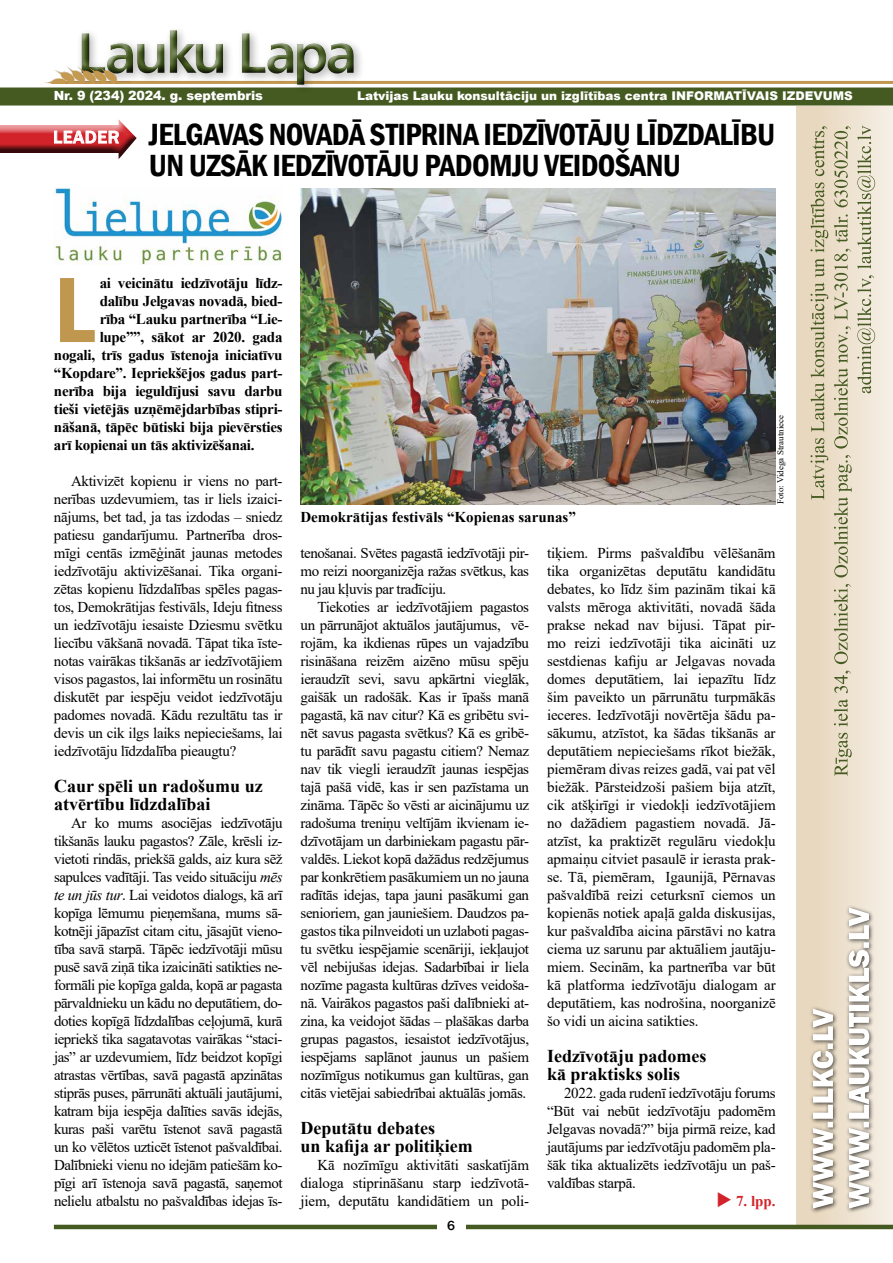
<style>
.page{position:relative;width:893px;height:1263px;background:#fff}
.page>*{position:absolute;margin:0;border:0;box-sizing:border-box;transform-origin:0 0}
.t1{font:600 condensed 96px "Franklin Gothic";color:#c0974f}
.t2{font:600 condensed 31.5px/31.5px "Franklin Gothic";letter-spacing:-.02em;color:#000;text-align:center}
.t3{font:700 18px/18px "Times New Roman";color:#000}
.t4{font:15px/18px "Times New Roman";letter-spacing:-.02em;color:#000;text-align:justify}
.t5{font:700 15px "Times New Roman";letter-spacing:-.02em;color:#000}
.t6{font:700 15px "Times New Roman";color:#000}
.t7{font:700 15px "Times New Roman";color:#d2232a}
.t8{font:500 13.5px "Franklin Gothic";color:#000}
.t9{font:900 12.75px "Arial";letter-spacing:-.01em;color:#fff}
.t10{font:900 12px "Arial";color:#fff}
.t11{font:9px "Times New Roman";color:#000}
.s1{font-weight:500;font-stretch:normal;font-size:18px;color:#fff}
.s2{font-style:italic}
</style>
<div class="page">
<div style="left:797px;top:106px;width:96px;height:1120px;background:linear-gradient(to right,#e5d4b8,#f5eee4)"></div>
<svg style="left:834px;top:126px;width:41px;height:650px;background:#dcd4bf"></svg>
<svg style="left:810px;top:126px;width:18px;height:374px;background:#cac1a3"></svg>
<hr style="left:54px;top:1225px;width:839px;height:4px;background:#455a21">
<div style="left:437px;top:1221px;width:28px;height:17px;background:#fff"></div>
<div style="left:0;top:88px;width:893px;height:18px;background:#455a21"></div>
<hr style="left:54px;top:81px;width:839px;height:3px;background:#c0974f">
<div style="left:845px;top:904px;width:29px;height:310px;background:#000;opacity:.75"></div>
<svg style="left:849px;top:907px;width:20px;height:301px"></svg>
<div style="left:809px;top:1005px;width:29px;height:209px;background:#000;opacity:.75"></div>
<svg style="left:813px;top:1009px;width:20px;height:199px"></svg>
<div style="left:76px;top:25px;width:289px;height:71px;background:#000;opacity:.3"></div>
<div style="left:80px;top:29px;width:276px;height:58px;background:#000;opacity:.75"></div>
<img style="left:44px;top:66px;width:87px;height:18px">
<div style="left:0;top:119px;width:139px;height:31px;background:#fff;opacity:.75"></div>
<div style="left:0;top:132px;width:139px;height:30px;background:#000;opacity:.75"></div>
<svg style="left:54px;top:119px;width:83px;height:40px"></svg>
<img style="left:54px;top:187px;width:229px;height:77px">
<img style="left:301px;top:188px;width:475px;height:316px">
<p class="t9" style="left:54px;top:86px;width:211px">Nr. 9 (234) 2024. g. septembris</p>
<p class="t10" style="left:357px;top:87px;width:497px">Latvijas Lauku konsultāciju un izglītības centra INFORMATĪVAIS IZDEVUMS</p>
<h2 class="t2" style="left:53px;top:118px;width:724px"><span class="s1">LEADER</span> JELGAVAS NOVADĀ STIPRINA IEDZĪVOTĀJU LĪDZDALĪBU<br>UN UZSĀK IEDZĪVOTĀJU PADOMJU VEIDOŠANU</h2>
<h1 class="t1" style="left:54px;top:246px;width:42px">L</h1>
<p class="t5" style="left:100px;top:272px;width:184px">ai veicinātu iedzīvotāju līdz-</p>
<p class="t5" style="left:100px;top:290px;width:184px">dalību Jelgavas novadā, bied-</p>
<p class="t5" style="left:100px;top:308px;width:184px">rība “Lauku partnerība “Lie-</p>
<p class="t5" style="left:100px;top:326px;width:184px">lupe””, sākot ar 2020. gada</p>
<p class="t5" style="left:54px;top:344px;width:230px">nogali, trīs gadus īstenoja iniciatīvu</p>
<p class="t5" style="left:54px;top:362px;width:230px">“Kopdare”. Iepriekšējos gadus part-</p>
<p class="t5" style="left:54px;top:380px;width:230px">nerība bija ieguldījusi savu darbu</p>
<p class="t5" style="left:54px;top:398px;width:230px">tieši vietējās uzņēmējdarbības stipri-</p>
<p class="t5" style="left:54px;top:416px;width:230px">nāšanā, tāpēc būtiski bija pievērsties</p>
<p class="t5" style="left:54px;top:434px;width:202px">arī kopienai un tās aktivizēšanai.</p>
<p class="t4" style="left:54px;top:472px;width:230px;text-indent:17px">Aktivizēt kopienu ir viens no part&shy;nerības uzdevumiem, tas ir liels izaici&shy;nājums, bet tad, ja tas izdodas – sniedz patiesu gandarījumu. Partnerība dros&shy;mīgi centās izmēģināt jaunas metodes iedzīvotāju aktivizēšanai. Tika organi&shy;zētas kopienu līdzdalības spēles pagas&shy;tos, Demokrātijas festivāls, Ideju fitness un iedzīvotāju iesaiste Dziesmu svētku liecību vākšanā novadā. Tāpat tika īste&shy;notas vairākas tikšanās ar iedzīvotājiem visos pagastos, lai informētu un rosinātu diskutēt par iespēju veidot iedzīvotāju padomes novadā. Kādu rezultātu tas ir devis un cik ilgs laiks nepieciešams, lai iedzīvotāju līdzdalība pieaugtu?</p>
<p class="t3" style="left:54px;top:776px;width:210px">Caur spēli un radošumu uz atvērtību līdzdalībai</p>
<p class="t4" style="left:54px;top:814px;width:230px;text-indent:17px">Ar ko mums asociējas iedzīvotāju tikšanās lauku pagastos? Zāle, krēsli iz&shy;vietoti rindās, priekšā galds, aiz kura sēž sapulces vadītāji. Tas veido situāciju <span class="s2">mēs te un jūs tur</span>. Lai veidotos dialogs, kā arī kopīga lēmumu pieņemšana, mums sā&shy;kotnēji jāpazīst citam citu, jāsajūt vieno&shy;tība savā starpā. Tāpēc iedzīvotāji mūsu pusē savā ziņā tika izaicināti satikties ne&shy;formāli pie kopīga galda, kopā ar pagasta pārvaldnieku un kādu no deputātiem, do&shy;doties kopīgā līdzdalības ceļojumā, kurā iepriekš tika sagatavotas vairākas “staci&shy;jas” ar uzdevumiem, līdz beidzot kopīgi atrastas vērtības, savā pagastā apzinātas stiprās puses, pārrunāti aktuāli jautājumi, katram bija iespēja dalīties savās idejās, kuras paši varētu īstenot savā pagastā un ko vēlētos uzticēt īstenot pašvaldībai.<br>Dalībnieki vienu no idejām patiešām ko&shy;pīgi arī īstenoja savā pagastā, saņemot nelielu atbalstu no pašvaldības idejas īs-</p>
<p class="t6" style="left:300px;top:506px;width:277px">Demokrātijas festivāls “Kopienas sarunas”</p>
<p class="t11" style="left:774px;top:504px;width:91px;rotate:-90deg">Foto: Videga Strautniece</p>
<p class="t4" style="left:301px;top:544px;width:230px">tenošanai. Svētes pagastā iedzīvotāji pir&shy;mo reizi noorganizēja ražas svētkus, kas nu jau kļuvis par tradīciju.</p>
<p class="t4" style="left:301px;top:598px;width:230px;text-indent:17px">Tiekoties ar iedzīvotājiem pagastos un pārrunājot aktuālos jautājumus, vē&shy;rojām, ka ikdienas rūpes un vajadzību risināšana reizēm aizēno mūsu spēju ieraudzīt sevi, savu apkārtni vieglāk, gaišāk un radošāk. Kas ir īpašs manā pagastā, kā nav citur? Kā es gribētu svi&shy;nēt savus pagasta svētkus? Kā es gribē&shy;tu parādīt savu pagastu citiem? Nemaz nav tik viegli ieraudzīt jaunas iespējas tajā pašā vidē, kas ir sen pazīstama un zināma. Tāpēc šo vēsti ar aicinājumu uz radošuma treniņu veltījām ikvienam ie&shy;dzīvotājam un darbiniekam pagastu pār&shy;valdēs. Liekot kopā dažādus redzējumus par konkrētiem pasākumiem un no jauna radītās idejas, tapa jauni pasākumi gan senioriem, gan jauniešiem. Daudzos pa&shy;gastos tika pilnveidoti un uzlaboti pagas&shy;tu svētku iespējamie scenāriji, iekļaujot vēl nebijušas idejas. Sadarbībai ir liela nozīme pagasta kultūras dzīves veidoša&shy;nā. Vairākos pagastos paši dalībnieki at&shy;zina, ka veidojot šādas – plašākas darba grupas pagastos, iesaistot iedzīvotājus, iespējams saplānot jaunus un pašiem nozīmīgus notikumus gan kultūras, gan citās vietējai sabiedrībai aktuālās jomās.</p>
<p class="t3" style="left:301px;top:1118px;width:174px">Deputātu debates<br>un kafija ar politiķiem</p>
<p class="t4" style="left:301px;top:1156px;width:230px;text-indent:17px">Kā nozīmīgu aktivitāti saskatījām dialoga stiprināšanu starp iedzīvotā&shy;jiem, deputātu kandidātiem un poli-</p>
<p class="t8" style="left:447px;top:1217px;width:9px">6</p>
<p class="t4" style="left:547px;top:544px;width:230px">tiķiem. Pirms pašvaldību vēlēšanām tika organizētas deputātu kandidātu debates, ko līdz šim pazinām tikai kā valsts mēroga aktivitāti, novadā šāda prakse nekad nav bijusi. Tāpat pir&shy;mo reizi iedzīvotāji tika aicināti uz sestdienas kafiju ar Jelgavas novada domes deputātiem, lai iepazītu līdz šim paveikto un pārrunātu turpmākās ieceres. Iedzīvotāji novērtēja šādu pa&shy;sākumu, atzīstot, ka šādas tikšanās ar deputātiem nepieciešams rīkot biežāk, piemēram divas reizes gadā, vai pat vēl biežāk. Pārsteidzoši pašiem bija atzīt, cik atšķirīgi ir viedokļi iedzīvotājiem no dažādiem pagastiem novadā. Jā&shy;atzīst, ka praktizēt regulāru viedokļu apmaiņu citviet pasaulē ir ierasta prak&shy;se. Tā, piemēram, Igaunijā, Pērnavas pašvaldībā reizi ceturksnī ciemos un kopienās notiek apaļā galda diskusijas, kur pašvaldība aicina pārstāvi no katra ciema uz sarunu par aktuāliem jautāju&shy;miem. Secinām, ka partnerība var būt kā platforma iedzīvotāju dialogam ar deputātiem, kas nodrošina, noorganizē šo vidi un aicina satikties.</p>
<p class="t3" style="left:547px;top:1046px;width:161px">Iedzīvotāju padomes kā praktisks solis</p>
<p class="t4" style="left:547px;top:1084px;width:230px;text-indent:17px">2022. gada rudenī iedzīvotāju forums “Būt vai nebūt iedzīvotāju padomēm Jelgavas novadā?” bija pirmā reize, kad jautājums par iedzīvotāju padomēm pla&shy;šāk tika aktualizēts iedzīvotāju un paš&shy;valdības starpā.</p>
<p class="t7" style="left:717px;top:1190px;width:61px">◆ 7. lpp.</p>
</div>
